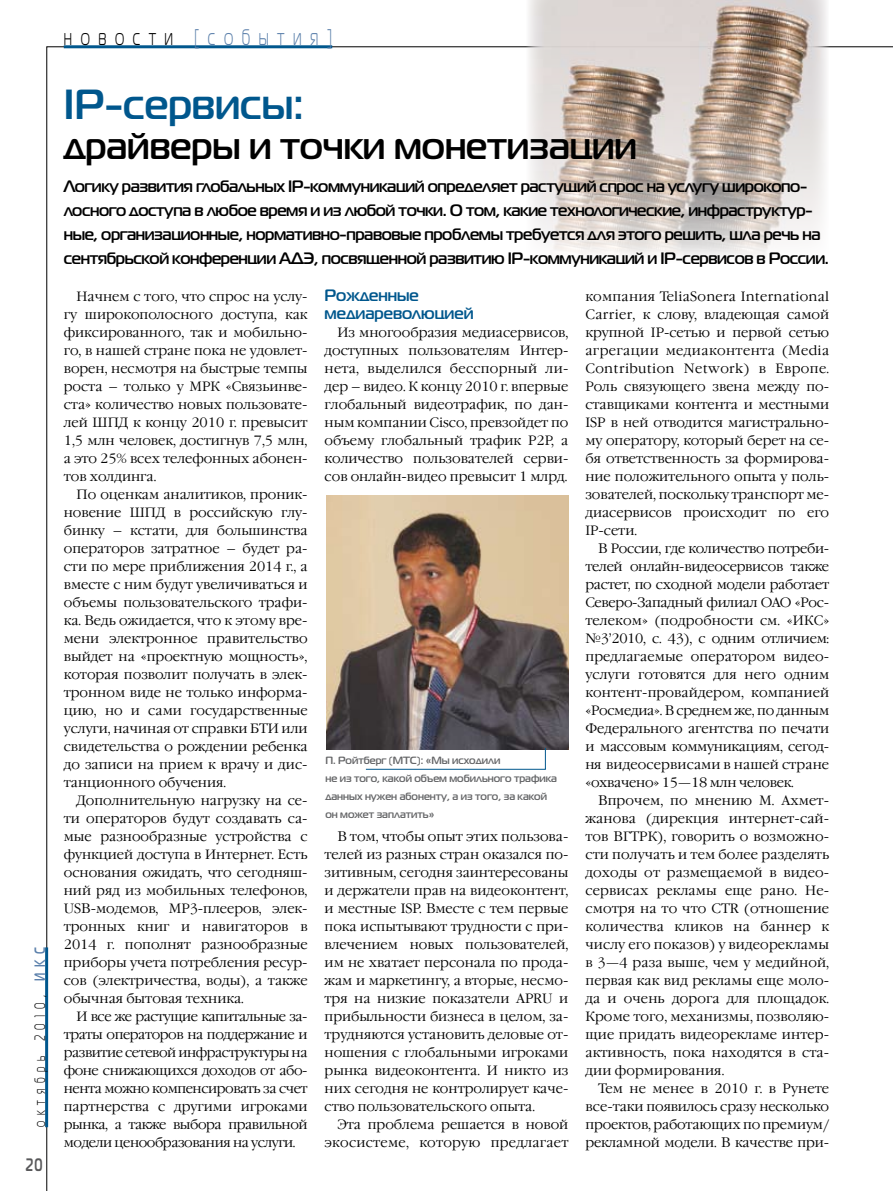
<style>
.page{position:relative;width:893px;height:1191px;background:#fff}
.page>*{position:absolute;margin:0;border:0;box-sizing:border-box;transform-origin:0 0}
.t1{font:700 42px "Magistral C";color:#00578d}
.t2{font:700 37.5px "Magistral C";color:#000}
.t3{font:22.5px "Magistral C";letter-spacing:.55em;color:#5b80ab;scale:.7 1}
.t4{font:700 18px "Magistral C";color:#58585a;scale:.7 1}
.t5{font:700 16.5px/24px "Magistral C";letter-spacing:-.025em;color:#000}
.t6{font:700 16.5px/18px "Magistral C";color:#00578d}
.t7{font:15px "Magistral C";letter-spacing:.55em;color:#000;scale:.7 1}
.t8{font:300 13.5px/18px "Garamond C";color:#000;text-align:justify}
.t9{font:300 13.5px/18px "Garamond C";letter-spacing:.02em;color:#000;text-align:right}
.t10{font:700 10.5px/18px "Magistral C";color:#646567}
.s1{color:#000}
.s2{font-weight:700;color:#5b80ab}
</style>
<div class="page">
<img style="left:327px;top:495px;width:242px;height:254px">
<svg style="left:366px;top:747px;width:180px;height:22px"></svg>
<hr style="left:45px;top:947px;width:3px;height:180px;background:#00578d">
<hr style="left:64px;top:45px;width:268px;height:3px;background:#00578d">
<img style="left:527px;top:0;width:302px;height:256px">
<h3 class="t3" style="left:64px;top:26px;width:385px"><span class="s1">новости</span> [события]</h3>
<p class="t7" style="left:32px;top:1127px;width:258px;rotate:-90deg">октябрь 2010, <span class="s2">ИКС</span></p>
<h3 class="t4" style="left:25px;top:1154px;width:26px">20</h3>
<h1 class="t1" style="left:64px;top:79px;width:241px">IP-сервисы:</h1>
<h2 class="t2" style="left:64px;top:124px;width:575px">драйверы и точки монетизации</h2>
<p class="t5" style="left:64px;top:174px;width:767px">Логику развития глобальных IP-коммуникаций определяет растущий спрос на услугу широкопо&shy;лосного доступа в любое время и из любой точки. О том, какие технологические, инфраструктур&shy;ные, организационные, нормативно-правовые проблемы требуется для этого решить, шла речь на сентябрьской конференции АДЭ, посвященной развитию IP-коммуникаций и IP-сервисов в России.</p>
<p class="t8" style="left:64px;top:288px;width:245px;text-indent:13px">Начнем с того, что спрос на услу&shy;гу широкополосного доступа, как фиксированного, так и мобильно&shy;го, в нашей стране пока не удовлет&shy;ворен, несмотря на быстрые темпы роста – только у МРК «Связьинве&shy;ста» количество новых пользовате&shy;лей ШПД к концу 2010 г. превысит 1,5 млн человек, достигнув 7,5 млн, а это 25% всех телефонных абонен&shy;тов холдинга.</p>
<p class="t8" style="left:64px;top:486px;width:245px;text-indent:13px">По оценкам аналитиков, проник&shy;новение ШПД в российскую глу&shy;бинку – кстати, для большинства операторов затратное – будет ра&shy;сти по мере приближения 2014 г., а вместе с ним будут увеличиваться и объемы пользовательского трафи&shy;ка. Ведь ожидается, что к этому вре&shy;мени электронное правительство выйдет на «проектную мощность», которая позволит получать в элек&shy;тронном виде не только информа&shy;цию, но и сами государственные услуги, начиная от справки БТИ или свидетельства о рождении ребенка до записи на прием к врачу и дис&shy;танционного обучения.</p>
<p class="t8" style="left:64px;top:792px;width:245px;text-indent:13px">Дополнительную нагрузку на се&shy;ти операторов будут создавать са&shy;мые разнообразные устройства с функцией доступа в Интернет. Есть основания ожидать, что сегодняш&shy;ний ряд из мобильных телефонов, USB-модемов, MP3-плееров, элек&shy;тронных книг и навигаторов в 2014 г. пополнят разнообразные приборы учета потребления ресур&shy;сов (электричества, воды), а также обычная бытовая техника.</p>
<p class="t8" style="left:64px;top:1008px;width:245px;text-indent:13px">И все же растущие капитальные за&shy;траты операторов на поддержание и развитие сетевой инфраструктуры на фоне снижающихся доходов от або&shy;нента можно компенсировать за счет партнерства с другими игроками рынка, а также выбора правильной модели ценообразования на услуги.</p>
<p class="t6" style="left:325px;top:286px;width:150px">Рожденные медиареволюцией</p>
<p class="t8" style="left:325px;top:324px;width:245px;text-indent:13px">Из многообразия медиасервисов, доступных пользователям Интер&shy;нета, выделился бесспорный ли&shy;дер – видео. К концу 2010 г. впервые глобальный видеотрафик, по дан&shy;ным компании Cisco, превзойдет по объему глобальный трафик P2P, а количество пользователей серви&shy;сов онлайн-видео превысит 1 млрд.</p>
<p class="t10" style="left:325px;top:751px;width:233px">П. Ройтберг (МТС): «Мы исходили<br>не из того, какой объем мобильного трафика данных нужен абоненту, а из того, за какой он может заплатить»</p>
<p class="t8" style="left:325px;top:828px;width:245px;text-indent:13px">В том, чтобы опыт этих пользова&shy;телей из разных стран оказался по&shy;зитивным, сегодня заинтересованы и держатели прав на видеоконтент, и местные ISP. Вместе с тем первые пока испытывают трудности с при&shy;влечением новых пользователей, им не хватает персонала по прода&shy;жам и маркетингу, а вторые, несмо&shy;тря на низкие показатели APRU и прибыльности бизнеса в целом, за&shy;трудняются установить деловые от&shy;ношения с глобальными игроками рынка видеоконтента. И никто из них сегодня не контролирует каче&shy;ство пользовательского опыта.</p>
<p class="t9" style="left:325px;top:1116px;width:245px">Эта проблема решается в новой экосистеме, которую предлагает</p>
<p class="t8" style="left:585px;top:288px;width:245px">компания TeliaSonera International Carrier, к слову, владеющая самой крупной IP-сетью и первой сетью агрегации медиаконтента (Media Contribution Network) в Европе.<br>Роль связующего звена между по&shy;ставщиками контента и местными ISP в ней отводится магистрально&shy;му оператору, который берет на се&shy;бя ответственность за формирова&shy;ние положительного опыта у поль&shy;зователей, поскольку транспорт ме&shy;диасервисов происходит по его IP-сети.</p>
<p class="t8" style="left:585px;top:540px;width:245px;text-indent:13px">В России, где количество потреби&shy;телей онлайн-видеосервисов также растет, по сходной модели работает Северо-Западный филиал ОАО «Рос&shy;телеком» (подробности см. «ИКС» №3’2010, с. 43), с одним отличием: предлагаемые оператором видео&shy;услуги готовятся для него одним контент-провайдером, компанией «Росмедиа». В среднем же, по данным Федерального агентства по печати и массовым коммуникациям, сегод&shy;ня видеосервисами в нашей стране «охвачено» 15—18 млн человек.</p>
<p class="t8" style="left:585px;top:792px;width:245px;text-indent:13px">Впрочем, по мнению М. Ахмет&shy;жанова (дирекция интернет-сай&shy;тов ВГТРК), говорить о возможно&shy;сти получать и тем более разделять доходы от размещаемой в видео&shy;сервисах рекламы еще рано. Не&shy;смотря на то что CTR (отношение количества кликов на баннер к числу его показов) у видеорекламы в 3—4 раза выше, чем у медийной, первая как вид рекламы еще моло&shy;да и очень дорога для площадок.<br>Кроме того, механизмы, позволяю&shy;щие придать видеорекламе интер&shy;активность, пока находятся в ста&shy;дии формирования.</p>
<p class="t8" style="left:585px;top:1080px;width:245px;text-indent:13px">Тем не менее в 2010 г. в Рунете все-таки появилось сразу несколько проектов, работающих по премиум/ рекламной модели. В качестве при-</p>
</div>
